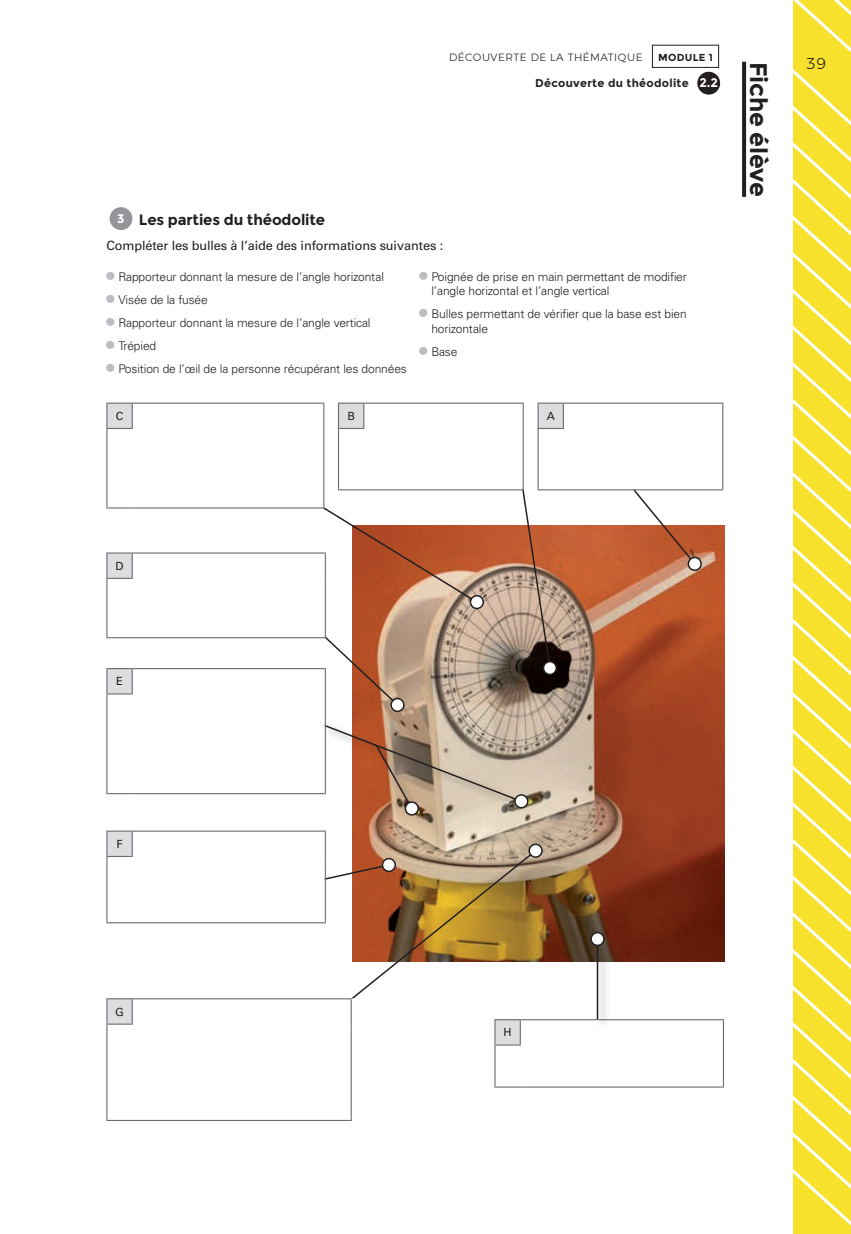
<style>
.page{position:relative;width:851px;height:1234px;background:#fff}
.page>*{position:absolute;margin:0;border:0;box-sizing:border-box;transform-origin:0 0}
.t1{font:700 24px "Montserrat";letter-spacing:-.01em;color:#231f20}
.t2{font:300 15.6px "Montserrat";color:#231f20}
.t3{font:700 15px "Montserrat";letter-spacing:-.01em;color:#231f20}
.t4{font:12.75px "Univers LT Std";letter-spacing:-.01em;color:#231f20}
.t5{font:300 12px/14.4px "Univers LT Std";letter-spacing:-.01em;color:#231f20}
.t6{font:700 11.25px "Montserrat";letter-spacing:.025em;color:#231f20}
.t7{font:11.25px "Univers LT Std";color:#231f20}
.t8{font:300 10.5px "Montserrat";letter-spacing:.05em;color:#231f20}
.t9{font:700 10.2px "Montserrat";color:#231f20}
.s1{font-size:12.45px;color:#fff}
.s2{font-weight:700;font-size:22.5px;color:#bcbdc0}
</style>
<div class="page">
<svg style="left:742px;top:62px;width:4px;height:135px"></svg>
<svg style="left:793px;top:0;width:57px;height:1233px;background:#f8e443"></svg>
<div style="left:652px;top:45px;width:67px;height:23px;border:1px solid #231f20"></div>
<div style="left:697px;top:72px;width:23px;height:23px;background:#231f20;border-radius:50%"></div>
<div style="left:110px;top:207px;width:22px;height:23px;background:#939598;border-radius:50%"></div>
<img style="left:352px;top:525px;width:371px;height:435px">
<div style="left:374px;top:743px;width:49px;height:76px;background:#231f20;opacity:.5"></div>
<div style="left:323px;top:723px;width:210px;height:89px;background:#231f20;opacity:.5"></div>
<svg style="left:322px;top:723px;width:201px;height:87px"></svg>
<div style="left:594px;top:936px;width:16px;height:94px;background:#231f20;opacity:.5"></div>
<hr style="left:596px;top:938px;width:2px;height:80px;background:#231f20">
<svg style="left:631px;top:490px;width:65px;height:76px"></svg>
<div style="left:543px;top:661px;width:13px;height:13px;background:#fff;border-radius:50%"></div>
<div style="left:542px;top:660px;width:15px;height:15px;border:2px solid #231f20;border-radius:50%"></div>
<div style="left:529px;top:844px;width:13px;height:12px;background:#fff;border-radius:50%"></div>
<div style="left:528px;top:843px;width:14px;height:14px;border:2px solid #231f20;border-radius:50%"></div>
<div style="left:470px;top:595px;width:13px;height:13px;background:#fff;border-radius:50%"></div>
<div style="left:469px;top:595px;width:15px;height:14px;border:2px solid #231f20;border-radius:50%"></div>
<div style="left:591px;top:932px;width:12px;height:13px;background:#fff;border-radius:50%"></div>
<div style="left:590px;top:931px;width:14px;height:14px;border:2px solid #231f20;border-radius:50%"></div>
<div style="left:391px;top:698px;width:13px;height:13px;background:#fff;border-radius:50%"></div>
<div style="left:390px;top:697px;width:14px;height:15px;border:2px solid #231f20;border-radius:50%"></div>
<div style="left:688px;top:557px;width:13px;height:13px;background:#fff;border-radius:50%"></div>
<div style="left:687px;top:556px;width:14px;height:15px;border:2px solid #231f20;border-radius:50%"></div>
<div style="left:515px;top:794px;width:12px;height:13px;background:#fff;border-radius:50%"></div>
<div style="left:514px;top:794px;width:14px;height:14px;border:2px solid #231f20;border-radius:50%"></div>
<div style="left:405px;top:801px;width:13px;height:13px;background:#fff;border-radius:50%"></div>
<div style="left:404px;top:801px;width:15px;height:14px;border:2px solid #231f20;border-radius:50%"></div>
<svg style="left:106px;top:507px;width:26px;height:1px"></svg>
<hr style="left:106px;top:429px;width:1px;height:78px;background:#6c6d70">
<hr style="left:132px;top:402px;width:192px;height:1px;background:#6c6d70">
<svg style="left:106px;top:402px;width:27px;height:27px"></svg>
<svg style="left:323px;top:403px;width:1px;height:25px"></svg>
<hr style="left:323px;top:428px;width:1px;height:79px;background:#6c6d70">
<hr style="left:132px;top:507px;width:192px;height:1px;background:#6c6d70">
<svg style="left:521px;top:487px;width:42px;height:182px"></svg>
<svg style="left:537px;top:402px;width:27px;height:27px"></svg>
<hr style="left:537px;top:429px;width:1px;height:60px;background:#6c6d70">
<hr style="left:563px;top:402px;width:160px;height:1px;background:#6c6d70">
<hr style="left:562px;top:403px;width:2px;height:25px;background:#6c6d70">
<svg style="left:722px;top:403px;width:1px;height:25px"></svg>
<hr style="left:722px;top:428px;width:1px;height:61px;background:#6c6d70">
<hr style="left:563px;top:489px;width:160px;height:1px;background:#6c6d70">
<svg style="left:338px;top:489px;width:26px;height:1px"></svg>
<hr style="left:338px;top:429px;width:1px;height:60px;background:#6c6d70">
<hr style="left:364px;top:402px;width:159px;height:1px;background:#6c6d70">
<svg style="left:338px;top:402px;width:26px;height:27px"></svg>
<svg style="left:522px;top:403px;width:1px;height:25px"></svg>
<hr style="left:522px;top:428px;width:1px;height:61px;background:#6c6d70">
<hr style="left:364px;top:489px;width:159px;height:1px;background:#6c6d70">
<svg style="left:106px;top:637px;width:26px;height:1px"></svg>
<hr style="left:106px;top:578px;width:1px;height:59px;background:#6c6d70">
<hr style="left:132px;top:552px;width:194px;height:1px;background:#6c6d70">
<svg style="left:106px;top:552px;width:27px;height:26px"></svg>
<svg style="left:321px;top:505px;width:158px;height:99px"></svg>
<hr style="left:325px;top:578px;width:1px;height:59px;background:#6c6d70">
<hr style="left:132px;top:637px;width:194px;height:1px;background:#6c6d70">
<hr style="left:106px;top:792px;width:26px;height:2px;background:#6c6d70">
<hr style="left:106px;top:694px;width:1px;height:98px;background:#6c6d70">
<hr style="left:132px;top:668px;width:194px;height:1px;background:#6c6d70">
<svg style="left:106px;top:668px;width:27px;height:26px"></svg>
<svg style="left:323px;top:635px;width:76px;height:72px"></svg>
<hr style="left:325px;top:693px;width:1px;height:99px;background:#6c6d70">
<hr style="left:132px;top:792px;width:194px;height:2px;background:#6c6d70">
<svg style="left:106px;top:922px;width:26px;height:1px"></svg>
<hr style="left:106px;top:856px;width:1px;height:66px;background:#6c6d70">
<hr style="left:132px;top:830px;width:194px;height:1px;background:#6c6d70">
<svg style="left:106px;top:830px;width:27px;height:26px"></svg>
<img style="left:323px;top:831px;width:214px;height:169px">
<hr style="left:325px;top:856px;width:1px;height:66px;background:#6c6d70">
<hr style="left:132px;top:922px;width:194px;height:1px;background:#6c6d70">
<svg style="left:106px;top:1119px;width:26px;height:1px"></svg>
<hr style="left:106px;top:1024px;width:1px;height:95px;background:#6c6d70">
<hr style="left:132px;top:998px;width:220px;height:1px;background:#6c6d70">
<svg style="left:106px;top:998px;width:27px;height:26px"></svg>
<hr style="left:350px;top:999px;width:2px;height:24px;background:#6c6d70">
<hr style="left:350px;top:1023px;width:2px;height:96px;background:#6c6d70">
<hr style="left:132px;top:1119px;width:220px;height:1px;background:#6c6d70">
<svg style="left:494px;top:1086px;width:26px;height:1px"></svg>
<hr style="left:494px;top:1018px;width:26px;height:2px;background:#6c6d70">
<hr style="left:494px;top:1045px;width:1px;height:41px;background:#6c6d70">
<hr style="left:520px;top:1018px;width:203px;height:2px;background:#6c6d70">
<svg style="left:494px;top:1020px;width:26px;height:25px"></svg>
<svg style="left:722px;top:1020px;width:1px;height:24px"></svg>
<hr style="left:722px;top:1044px;width:1px;height:42px;background:#6c6d70">
<hr style="left:520px;top:1086px;width:203px;height:1px;background:#6c6d70">
<p class="t8" style="left:449px;top:49px;width:18px">DÉCO</p>
<p class="t8" style="left:482px;top:49px;width:24px">UVERTE</p>
<p class="t8" style="left:530px;top:49px;width:60px">DE LA THÉMATI</p>
<p class="t8" style="left:617px;top:49px;width:24px">QUE</p>
<p class="t9" style="left:658px;top:52px;width:19px">Module</p>
<p class="t9" style="left:708px;top:52px;width:6px">1</p>
<p class="t6" style="left:535px;top:76px;width:184px">Découverte du théodolite <span class="s1">2.2</span></p>
<p class="t3" style="left:117px;top:211px;width:209px"><sup>3</sup> Les parties du théodolite</p>
<p class="t4" style="left:106px;top:237px;width:338px">Compléter les bulles à l’aide des informations suivantes :</p>
<p class="t5" style="left:106px;top:269px;width:279px"><span class="s2">•</span> Rapporteur donnant la mesure de l’angle horizontal</p>
<p class="t5" style="left:106px;top:292px;width:103px"><span class="s2">•</span> Visée de la fusée</p>
<p class="t5" style="left:106px;top:315px;width:266px"><span class="s2">•</span> Rapporteur donnant la mesure de l’angle vertical</p>
<p class="t5" style="left:106px;top:338px;width:51px"><span class="s2">•</span> Trépied</p>
<p class="t5" style="left:106px;top:361px;width:302px"><span class="s2">•</span> Position de l’œil de la personne récupérant les données</p>
<p class="t5" style="left:431px;top:269px;width:257px;text-indent:-12px"><span class="s2">•</span> Poignée de prise en main permettant de modifier l’angle horizontal et l’angle vertical</p>
<p class="t5" style="left:431px;top:307px;width:257px;text-indent:-12px"><span class="s2">•</span> Bulles permettant de vérifier que la base est bien horizontale</p>
<p class="t5" style="left:419px;top:344px;width:40px"><span class="s2">•</span> Base</p>
<p class="t7" style="left:116px;top:409px;width:9px">C</p>
<p class="t7" style="left:347px;top:409px;width:9px">B</p>
<p class="t7" style="left:546px;top:409px;width:10px">A</p>
<h1 class="t1" style="left:772px;top:62px;width:136px;rotate:90deg">Fiche élève</h1>
<h2 class="t2" style="left:806px;top:52px;width:21px">39</h2>
<p class="t7" style="left:115px;top:559px;width:10px">D</p>
<p class="t7" style="left:116px;top:674px;width:8px">E</p>
<p class="t7" style="left:116px;top:837px;width:8px">F</p>
<p class="t7" style="left:115px;top:1004px;width:10px">G</p>
<p class="t7" style="left:503px;top:1025px;width:10px">H</p>
</div>
